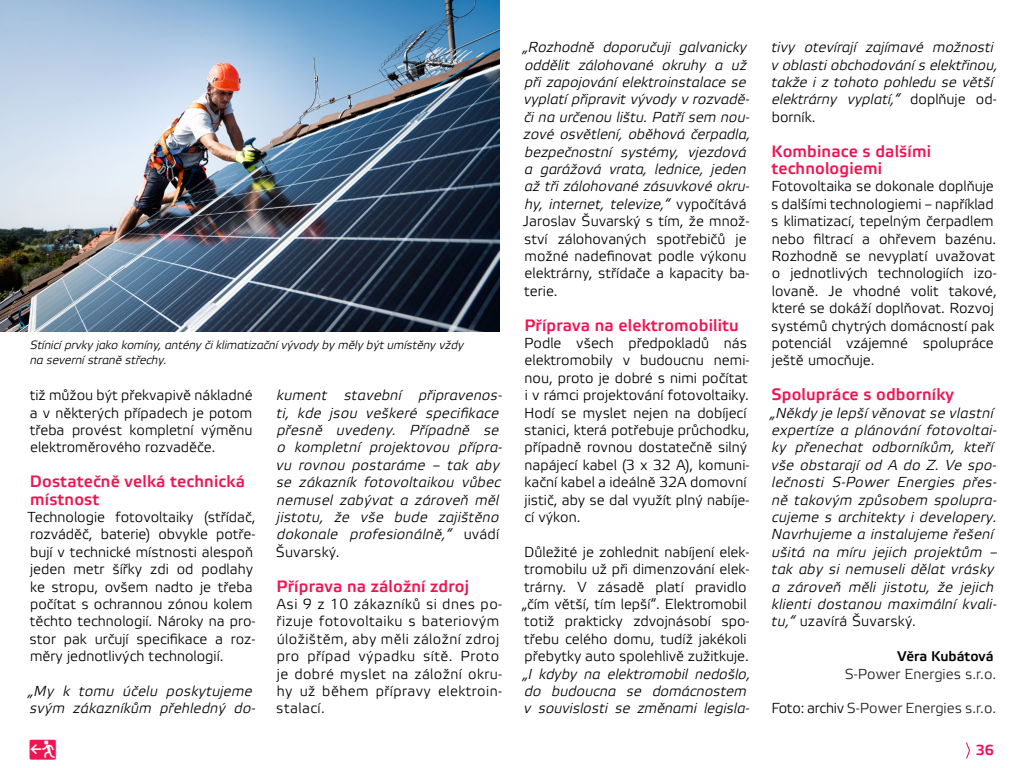
<style>
.page{position:relative;width:1024px;height:768px;background:#fff}
.page>*{position:absolute;margin:0;border:0;box-sizing:border-box;transform-origin:0 0}
.t1{font:20px "Etelka Medium Pro";color:#ed1652}
.t2{font:16.5px/17.4px "Etelka Medium Pro";letter-spacing:.01em;color:#ed1652}
.t3{font:italic 14.5px/17.4px "Etelka Light Pro";letter-spacing:.015em;color:#000}
.t4{font:14.5px/17.4px "Etelka Light Pro";color:#000}
.t5{font:14.5px/17.4px "Etelka Light Pro";letter-spacing:.03em;color:#000}
.t6{font:14.5px "Etelka Light Pro";color:#212121}
.t7{font:14.5px "Etelka Medium Pro";color:#ed125f}
.t8{font:14px "Etelka Medium Pro";color:#000}
.t9{font:italic 12px/14.4px "Etelka Light Pro";letter-spacing:-.01em;color:#000}
.s1{font-style:normal}
.s2{color:#000}
</style>
<div class="page">
<svg style="left:966px;top:742px;width:4px;height:17px"></svg>
<img style="left:0;top:0;width:499px;height:332px">
<p class="t9" style="left:30px;top:339px;width:435px">Stínicí prvky jako komíny, antény či klimatizační vývody by měly být umístěny vždy na severní straně střechy.</p>
<p class="t4" style="left:30px;top:387px;width:224px;text-align:justify">tiž můžou být překvapivě nákladné a v některých případech je potom třeba provést kompletní výměnu elektroměrového rozvaděče.</p>
<p class="t2" style="left:30px;top:474px;width:217px">Dostatečně velká technická místnost</p>
<p class="t4" style="left:28px;top:509px;width:229px">Technologie fotovoltaiky (střídač, rozváděč, baterie) obvykle potře&shy;bují v technické místnosti alespoň jeden metr šířky zdi od podlahy ke stropu, ovšem nadto je třeba počítat s ochrannou zónou kolem těchto technologií. Nároky na pro&shy;stor pak určují specifikace a roz&shy;měry jednotlivých technologií.</p>
<p class="t3" style="left:28px;top:683px;width:229px">„My k tomu účelu poskytujeme svým zákazníkům přehledný do-</p>
<h1 class="t1" style="left:29px;top:737px;width:29px">q</h1>
<p class="t3" style="left:276px;top:387px;width:228px">kument stavební připravenos&shy;ti, kde jsou veškeré specifikace přesně uvedeny. Případně se o kompletní projektovou přípra&shy;vu rovnou postaráme – tak aby se zákazník fotovoltaikou vůbec nemusel zabývat a zároveň měl jistotu, že vše bude zajištěno dokonale profesionálně,“ <span class="s1">uvádí<br>Šuvarský.</span></p>
<p class="t2" style="left:277px;top:578px;width:194px">Příprava na záložní zdroj</p>
<p class="t5" style="left:276px;top:596px;width:227px">Asi 9 z 10 zákazníků si dnes po&shy;řizuje fotovoltaiku s bateriovým úložištěm, aby měli záložní zdroj pro případ výpadku sítě. Proto je dobré myslet na záložní okru&shy;hy už během přípravy elektroin&shy;stalací.</p>
<p class="t3" style="left:523px;top:39px;width:229px">„Rozhodně doporučuji galvanicky oddělit zálohované okruhy a už při zapojování elektroinstalace se vyplatí připravit vývody v rozvadě&shy;či na určenou lištu. Patří sem nou&shy;zové osvětlení, oběhová čerpadla, bezpečnostní systémy, vjezdová a garážová vrata, lednice, jeden až tři zálohované zásuvkové okru&shy;hy, internet, televize,“ <span class="s1">vypočítává<br>Jaroslav Šuvarský s tím, že množ&shy;ství zálohovaných spotřebičů je možné nadefinovat podle výkonu elektrárny, střídače a kapacity ba&shy;terie.</span></p>
<p class="t2" style="left:524px;top:317px;width:216px">Příprava na elektromobilitu</p>
<p class="t4" style="left:524px;top:335px;width:227px">Podle všech předpokladů nás elektromobily v budoucnu nemi&shy;nou, proto je dobré s nimi počítat i v rámci projektování fotovoltaiky.<br>Hodí se myslet nejen na dobíjecí stanici, která potřebuje průchodku, případně rovnou dostatečně silný napájecí kabel (3 x 32 A), komuni&shy;kační kabel a ideálně 32A domovní jistič, aby se dal využít plný nabíje&shy;cí výkon.</p>
<p class="t4" style="left:522px;top:544px;width:229px">Důležité je zohlednit nabíjení elek&shy;tromobilu už při dimenzování elek&shy;trárny. V zásadě platí pravidlo „čím větší, tím lepší“. Elektromobil totiž prakticky zdvojnásobí spo&shy;třebu celého domu, tudíž jakékoli přebytky auto spolehlivě zužitkuje.</p>
<p class="t3" style="left:523px;top:666px;width:229px">„I kdyby na elektromobil nedošlo, do budoucna se domácnostem v souvislosti se změnami legisla-</p>
<p class="t3" style="left:771px;top:39px;width:228px">tivy otevírají zajímavé možnosti v oblasti obchodování s elektřinou, takže i z tohoto pohledu se větší elektrárny vyplatí,“ <span class="s1">doplňuje od&shy;borník.</span></p>
<p class="t2" style="left:771px;top:143px;width:161px">Kombinace s dalšími technologiemi</p>
<p class="t4" style="left:771px;top:179px;width:227px">Fotovoltaika se dokonale doplňuje s dalšími technologiemi – například s klimatizací, tepelným čerpadlem nebo filtrací a ohřevem bazénu.<br>Rozhodně se nevyplatí uvažovat o jednotlivých technologiích izo&shy;lovaně. Je vhodné volit takové, které se dokáží doplňovat. Rozvoj systémů chytrých domácností pak potenciál vzájemné spolupráce ještě umocňuje.</p>
<p class="t2" style="left:771px;top:387px;width:184px">Spolupráce s odborníky</p>
<p class="t3" style="left:770px;top:405px;width:229px">„Někdy je lepší věnovat se vlastní expertíze a plánování fotovoltai&shy;ky přenechat odborníkům, kteří vše obstarají od A do Z. Ve spo&shy;lečnosti S-Power Energies přes&shy;ně takovým způsobem spolupra&shy;cujeme s architekty i developery.<br>Navrhujeme a instalujeme řešení ušitá na míru jejich projektům – tak aby si nemuseli dělat vrásky a zároveň měli jistotu, že jejich klienti dostanou maximální kvali&shy;tu,“ <span class="s1">uzavírá Šuvarský.</span></p>
<p class="t8" style="left:897px;top:649px;width:98px">Věra Kubátová</p>
<p class="t6" style="left:845px;top:666px;width:153px">S-Power Energies s.r.o.</p>
<p class="t6" style="left:771px;top:701px;width:226px"><span class="s2">Foto: archiv</span> S-Power Energies s.r.o.</p>
<p class="t7" style="left:976px;top:742px;width:20px">36</p>
</div>
